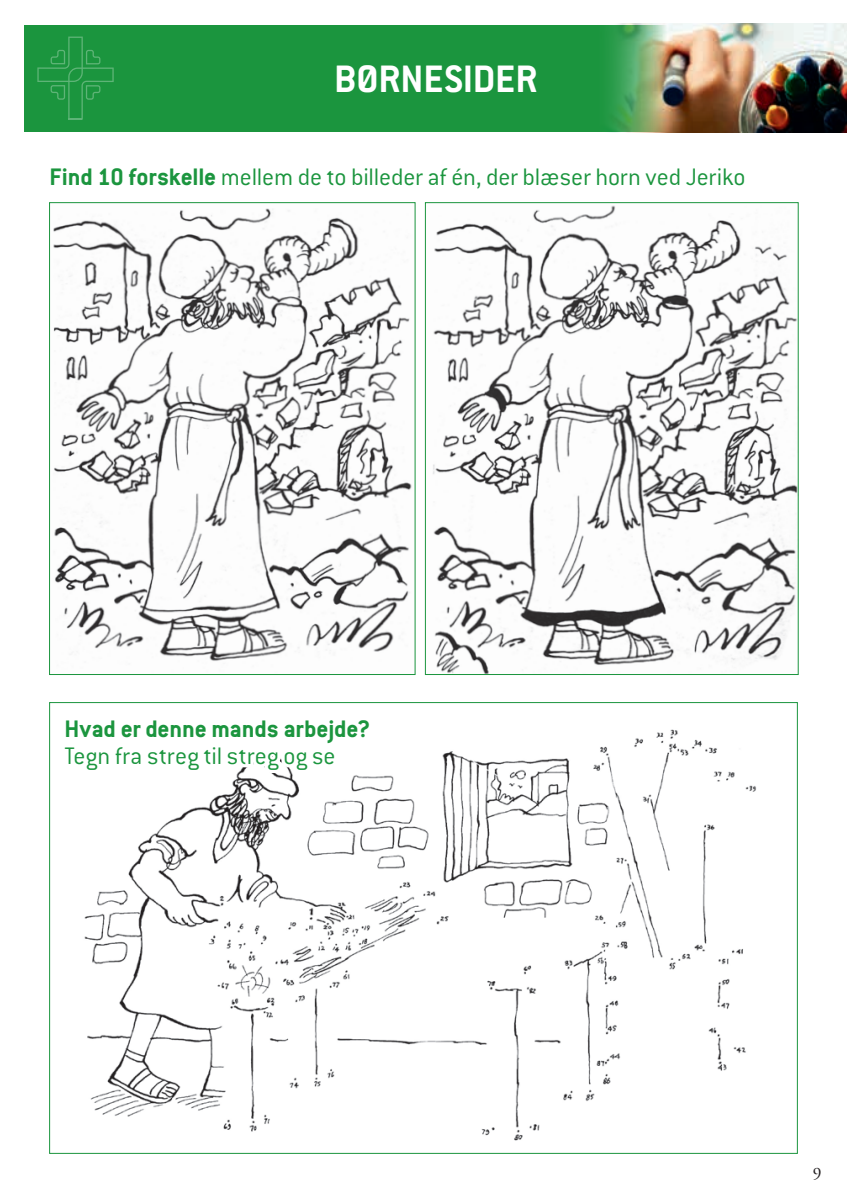
<style>
.page{position:relative;width:847px;height:1203px;background:#fff}
.page>*{position:absolute;margin:0;border:0;box-sizing:border-box;transform-origin:0 0}
.t1{font:700 42px "Conduit ITC";color:#fff}
.t2{font:300 26.25px "Conduit ITC";letter-spacing:-.005em;color:#1b953e}
.t3{font:700 26.25px "Conduit ITC";letter-spacing:-.005em;color:#1b953e}
.t4{font:17.5px "Adobe Garamond Pro";color:#231f20}
.s1{font-weight:700}
</style>
<div class="page">
<div style="left:25px;top:25px;width:822px;height:106px;background:#1b953e"></div>
<img style="left:53px;top:208px;width:359px;height:453px">
<img style="left:433px;top:205px;width:363px;height:468px">
<img style="left:84px;top:729px;width:672px;height:412px">
<svg style="left:58px;top:702px;width:320px;height:75px"></svg>
<img style="left:593px;top:24px;width:254px;height:108px">
<svg style="left:37px;top:37px;width:77px;height:83px"></svg>
<h1 class="t1" style="left:334px;top:54px;width:205px">BØRNESIDER</h1>
<p class="t2" style="left:50px;top:163px;width:697px"><span class="s1">Find 10 forskelle</span> mellem de to billeder af én, der blæser horn ved Jeriko</p>
<p class="t3" style="left:64px;top:714px;width:307px">Hvad er denne mands arbejde?</p>
<p class="t2" style="left:64px;top:741px;width:273px">Tegn fra streg til streg og se</p>
<p class="t4" style="left:812px;top:1163px;width:10px">9</p>
</div>
